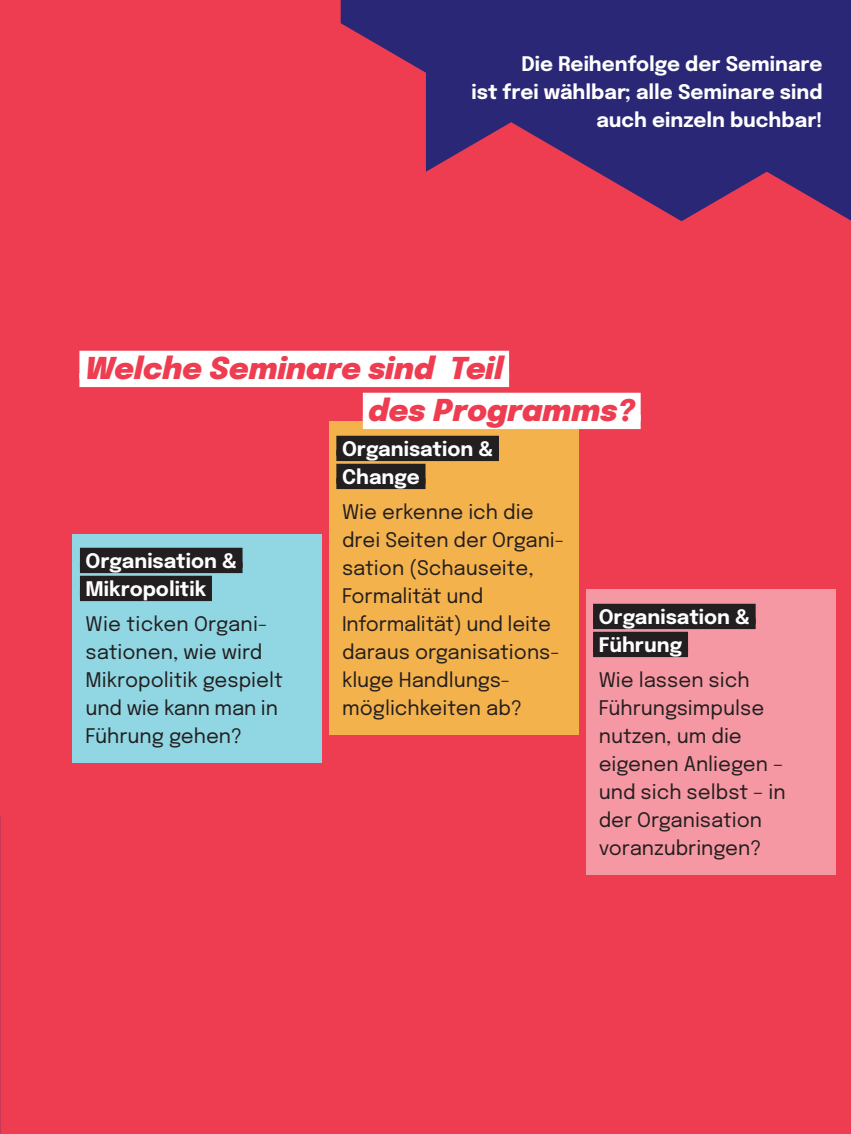
<style>
.page{position:relative;width:851px;height:1134px;background:#fff}
.page>*{position:absolute;margin:0;border:0;box-sizing:border-box;transform-origin:0 0}
.t1{font:italic 900 30px/42px "Epilogue";color:#ee3d50}
.t2{font:20px/28px "Epilogue";color:#231f20}
.t3{font:700 20px/28px "Epilogue";color:#fff}
</style>
<div class="page">
<div style="left:0;top:0;width:850px;height:1134px;background:#ee3d50"></div>
<svg style="left:340px;top:0;width:510px;height:221px;fill:#2a2777"></svg>
<svg style="left:0;top:815px;width:1px;height:319px"></svg>
<div style="left:329px;top:421px;width:249px;height:314px;background:#f4b24d"></div>
<div style="left:336px;top:436px;width:163px;height:20px;background:#231f20"></div>
<div style="left:336px;top:450px;width:163px;height:11px;background:#231f20"></div>
<div style="left:336px;top:464px;width:89px;height:20px;background:#231f20"></div>
<div style="left:336px;top:478px;width:89px;height:11px;background:#231f20"></div>
<div style="left:73px;top:534px;width:249px;height:229px;background:#91d6e3"></div>
<div style="left:80px;top:548px;width:162px;height:20px;background:#231f20"></div>
<div style="left:80px;top:562px;width:162px;height:11px;background:#231f20"></div>
<div style="left:80px;top:576px;width:132px;height:20px;background:#231f20"></div>
<div style="left:80px;top:590px;width:132px;height:11px;background:#231f20"></div>
<div style="left:585px;top:589px;width:250px;height:286px;background:#f598a3"></div>
<div style="left:593px;top:604px;width:162px;height:20px;background:#231f20"></div>
<div style="left:593px;top:618px;width:162px;height:11px;background:#231f20"></div>
<div style="left:593px;top:632px;width:95px;height:20px;background:#231f20"></div>
<div style="left:593px;top:646px;width:95px;height:11px;background:#231f20"></div>
<div style="left:79px;top:351px;width:430px;height:28px;background:#fff"></div>
<div style="left:79px;top:373px;width:430px;height:14px;background:#fff"></div>
<div style="left:363px;top:393px;width:277px;height:28px;background:#fff"></div>
<div style="left:363px;top:415px;width:277px;height:14px;background:#fff"></div>
<p class="t3" style="left:471px;top:48px;width:352px;text-align:right">Die Reihenfolge der Seminare<br>ist frei wählbar; alle Seminare sind auch einzeln buchbar!</p>
<h1 class="t1" style="left:368px;top:345px;width:268px;text-indent:-283px">Welche Seminare sind Teil<br>des Programms?</h1>
<p class="t3" style="left:342px;top:433px;width:153px">Organisation &amp;<br>Change</p>
<p class="t2" style="left:342px;top:496px;width:224px">Wie erkenne ich die drei Seiten der Organi&shy;sation (Schauseite,<br>Formalität und<br>Informalität) und leite daraus organisations&shy;kluge Handlungs&shy;möglichkeiten ab?</p>
<p class="t3" style="left:86px;top:545px;width:153px">Organisation &amp;<br>Mikropolitik</p>
<p class="t2" style="left:86px;top:608px;width:199px">Wie ticken Organi&shy;sationen, wie wird<br>Mikropolitik gespielt und wie kann man in<br>Führung gehen?</p>
<p class="t3" style="left:598px;top:601px;width:153px">Organisation &amp;<br>Führung</p>
<p class="t2" style="left:598px;top:664px;width:188px">Wie lassen sich<br>Führungsimpulse nutzen, um die eigenen Anliegen – und sich selbst – in der Organisation voranzubringen?</p>
</div>
